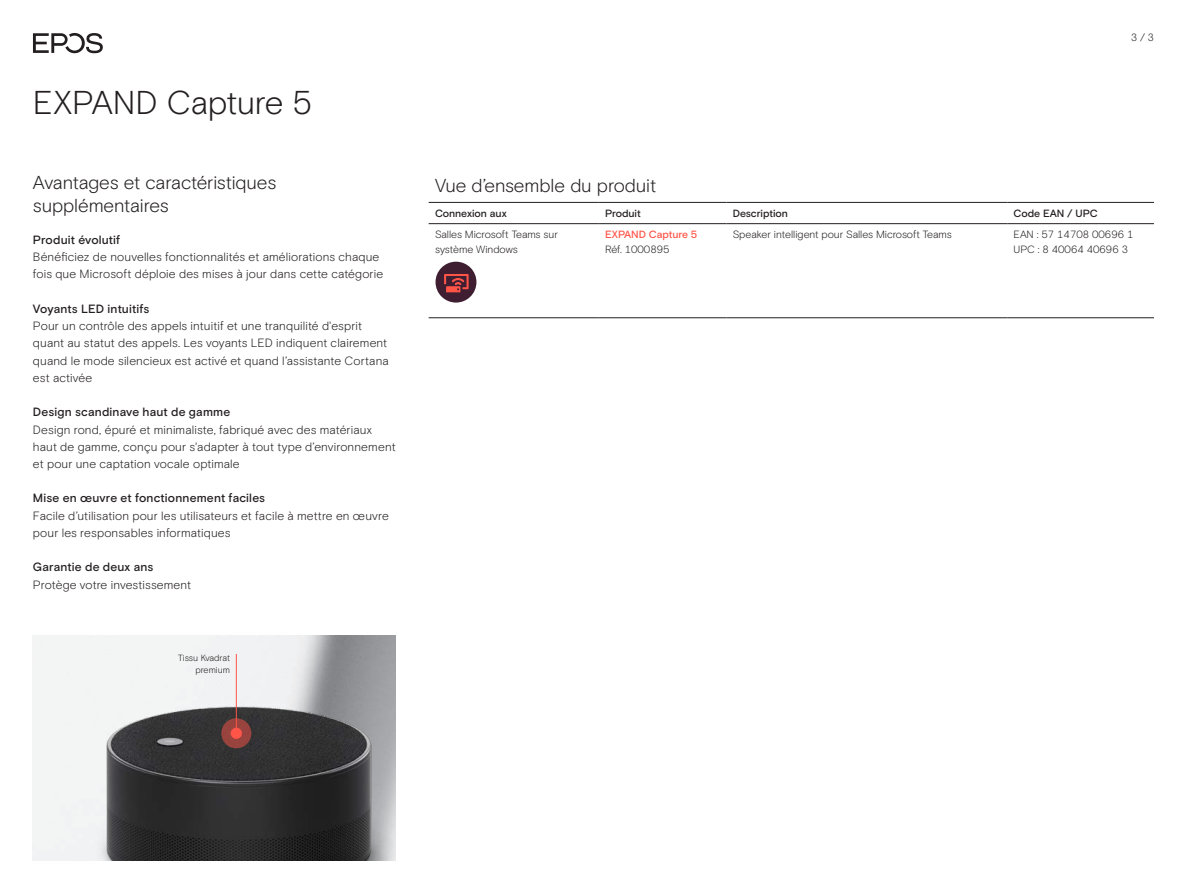
<style>
.page{position:relative;width:1187px;height:893px;background:#fff}
.page>*{position:absolute;margin:0;border:0;box-sizing:border-box;transform-origin:0 0}
.t1{font:300 33px "EPOS Basis";letter-spacing:-.01em;color:#231f20}
.t2{font:300 18.75px/22.5px "EPOS Basis";letter-spacing:-.01em;color:#231f20}
.t3{font:300 12px/17.2px "EPOS Basis";letter-spacing:.01em;color:#231f20}
.t4{font:500 12px "EPOS Basis";letter-spacing:.01em;color:#231f20}
.t5{font:300 10.5px/14.7px "EPOS Basis";color:#231f20}
.t6{font:500 10.5px "EPOS Basis";color:#231f20}
.t7{font:500 10.5px "EPOS Basis";letter-spacing:-.015em;color:#ff5549}
.t8{font:300 9px/12px "EPOS Basis";letter-spacing:-.005em;color:#231f20;text-align:right}
</style>
<div class="page">
<img style="left:33px;top:636px;width:362px;height:224px">
<div style="left:435px;top:262px;width:41px;height:41px;background:#3f1e31;border-radius:50%"></div>
<svg style="left:444px;top:274px;width:24px;height:18px"></svg>
<hr style="left:428px;top:202px;width:170px;height:1px;background:#231f20">
<hr style="left:598px;top:202px;width:128px;height:1px;background:#231f20">
<hr style="left:726px;top:202px;width:281px;height:1px;background:#231f20">
<hr style="left:598px;top:223px;width:128px;height:1px;background:#231f20">
<hr style="left:726px;top:223px;width:281px;height:1px;background:#231f20">
<hr style="left:1007px;top:223px;width:146px;height:1px;background:#231f20">
<hr style="left:1007px;top:202px;width:146px;height:1px;background:#231f20">
<hr style="left:428px;top:223px;width:170px;height:1px;background:#231f20">
<hr style="left:428px;top:317px;width:170px;height:1px;background:#231f20">
<hr style="left:598px;top:317px;width:128px;height:1px;background:#231f20">
<hr style="left:726px;top:317px;width:281px;height:1px;background:#231f20">
<hr style="left:1007px;top:317px;width:146px;height:1px;background:#231f20">
<svg style="left:221px;top:718px;width:30px;height:30px"></svg>
<div style="left:231px;top:728px;width:11px;height:11px;background:#ff5549;border-radius:50%"></div>
<hr style="left:236px;top:654px;width:1px;height:79px;background:#ff5549">
<svg style="left:33px;top:33px;width:70px;height:20px"></svg>
<h1 class="t1" style="left:33px;top:83px;width:280px">EXPAND Capture 5</h1>
<h2 class="t2" style="left:33px;top:172px;width:245px">Avantages et caractéristiques supplémentaires</h2>
<p class="t4" style="left:33px;top:233px;width:89px">Produit évolutif</p>
<p class="t3" style="left:33px;top:248px;width:352px">Bénéficiez de nouvelles fonctionnalités et améliorations chaque fois que Microsoft déploie des mises à jour dans cette catégorie</p>
<p class="t4" style="left:33px;top:302px;width:118px">Voyants LED intuitifs</p>
<p class="t3" style="left:33px;top:317px;width:357px">Pour un contrôle des appels intuitif et une tranquilité d'esprit quant au statut des appels. Les voyants LED indiquent clairement quand le mode silencieux est activé et quand l’assistante Cortana est activée</p>
<p class="t4" style="left:33px;top:405px;width:199px">Design scandinave haut de gamme</p>
<p class="t3" style="left:33px;top:421px;width:364px">Design rond, épuré et minimaliste, fabriqué avec des matériaux haut de gamme, conçu pour s'adapter à tout type d’environnement et pour une captation vocale optimale</p>
<p class="t4" style="left:33px;top:491px;width:234px">Mise en œuvre et fonctionnement faciles</p>
<p class="t3" style="left:33px;top:507px;width:357px">Facile d’utilisation pour les utilisateurs et facile à mettre en œuvre pour les responsables informatiques</p>
<p class="t4" style="left:33px;top:560px;width:122px">Garantie de deux ans</p>
<p class="t3" style="left:33px;top:576px;width:160px">Protège votre investissement</p>
<p class="t8" style="left:178px;top:652px;width:53px">Tissu Kvadrat premium</p>
<p class="t5" style="left:1130px;top:30px;width:24px">3 / 3</p>
<h2 class="t2" style="left:435px;top:174px;width:223px">Vue d’ensemble du produit</h2>
<p class="t6" style="left:435px;top:207px;width:73px">Connexion aux</p>
<p class="t6" style="left:605px;top:207px;width:37px">Produit</p>
<p class="t6" style="left:732px;top:207px;width:57px">Description</p>
<p class="t6" style="left:1013px;top:207px;width:86px">Code EAN / UPC</p>
<p class="t5" style="left:435px;top:227px;width:124px">Salles Microsoft Teams sur système Windows</p>
<p class="t7" style="left:605px;top:228px;width:94px">EXPAND Capture 5</p>
<p class="t5" style="left:732px;top:227px;width:220px">Speaker intelligent pour Salles Microsoft Teams</p>
<p class="t5" style="left:1013px;top:227px;width:121px">EAN : 57 14708 00696 1<br>UPC : 8 40064 40696 3</p>
<p class="t5" style="left:605px;top:242px;width:66px">Réf. 1000895</p>
</div>
